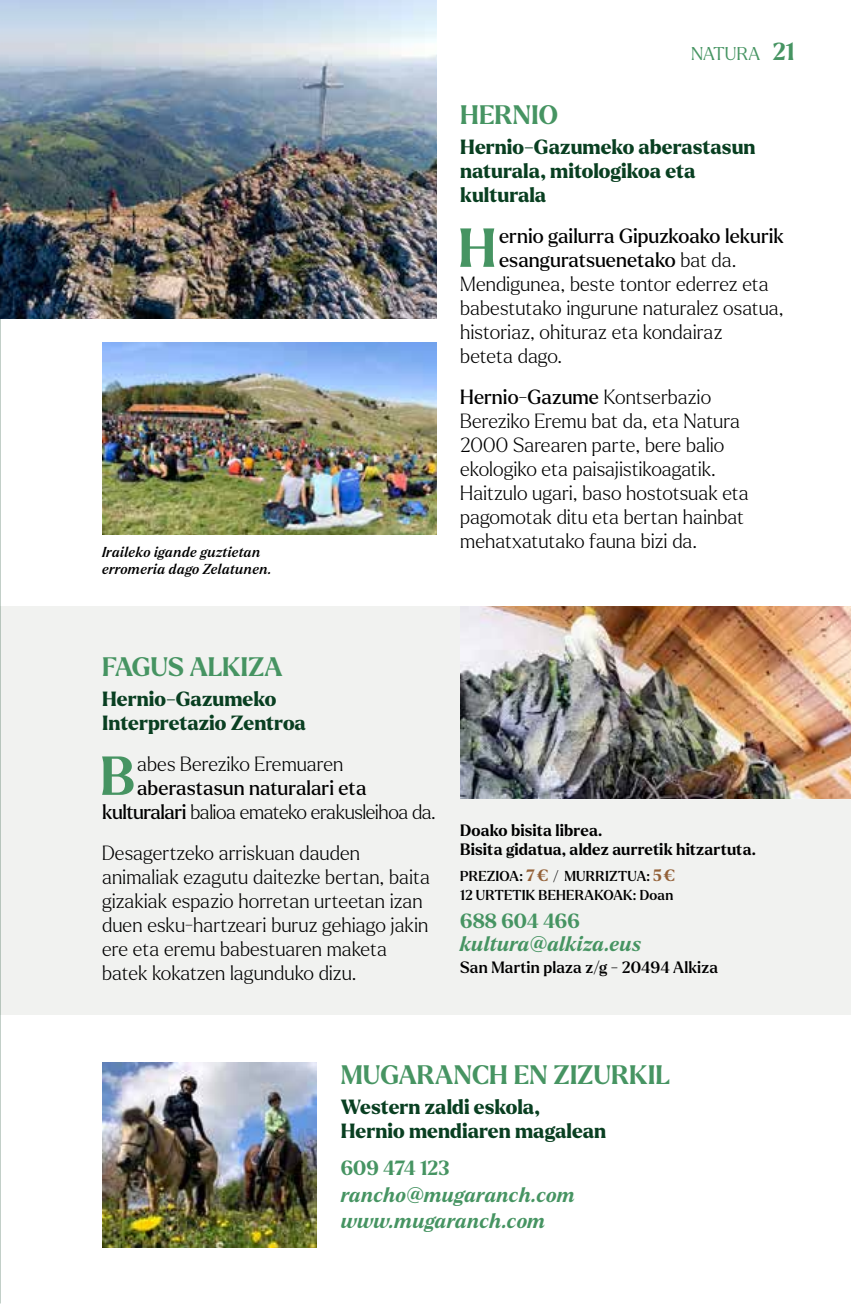
<style>
.page{position:relative;width:851px;height:1304px;background:#fff}
.page>*{position:absolute;margin:0;border:0;box-sizing:border-box;transform-origin:0 0}
.t1{font:700 53.4px "Larken";color:#469462}
.t2{font:700 26px "Larken";letter-spacing:-.005em;color:#469462}
.t3{font:700 24px "Larken";color:#469462}
.t4{font:100 20px/24px "Larken";color:#000}
.t5{font:800 20px/24px "Larken";color:#093f21}
.t6{font:20px/24px "Larken";color:#000}
.t7{font:italic 700 20px/26.8px "Larken";letter-spacing:-.005em;color:#469462}
.t8{font:700 20px "Larken";letter-spacing:.005em;color:#469462}
.t9{font:300 18px "Larken";letter-spacing:.01em;color:#469462}
.t10{font:700 16px/19.2px "Larken";letter-spacing:.01em;color:#000}
.t11{font:500 16px "Larken";letter-spacing:.01em;color:#000}
.t12{font:500 14px/19.2px "Larken";letter-spacing:.02em;color:#000}
.t13{font:italic 500 14px/16.8px "Larken";letter-spacing:.005em;color:#000}
.s1{font-weight:100}
.s2{font-weight:400}
.s3{font-weight:700;font-size:16px;color:#936037}
</style>
<div class="page">
<div style="left:0;top:606px;width:850px;height:408px;background:#f1f2f0"></div>
<img style="left:0;top:0;width:436px;height:318px">
<img style="left:102px;top:342px;width:334px;height:192px">
<img style="left:460px;top:606px;width:390px;height:192px">
<img style="left:102px;top:1062px;width:215px;height:185px">
<p class="t13" style="left:102px;top:544px;width:171px">Iraileko igande guztietan erromeria dago Zelatunen.</p>
<p class="t9" style="left:691px;top:41px;width:71px">NATURA</p>
<p class="t3" style="left:772px;top:36px;width:23px">21</p>
<h2 class="t2" style="left:460px;top:98px;width:99px">HERNIO</h2>
<p class="t5" style="left:460px;top:135px;width:297px">Hernio-Gazumeko aberastasun naturala, mitologikoa eta kulturala</p>
<h1 class="t1" style="left:458px;top:213px;width:40px">H</h1>
<p class="t6" style="left:499px;top:223px;width:286px">ernio gailurra Gipuzkoako lekurik</p>
<p class="t6" style="left:499px;top:247px;width:239px">esanguratsuenetako <span class="s1">bat da.</span></p>
<p class="t4" style="left:460px;top:271px;width:310px">Mendigunea, beste tontor ederrez eta</p>
<p class="t4" style="left:460px;top:295px;width:325px">babestutako ingurune naturalez osatua,</p>
<p class="t4" style="left:460px;top:319px;width:264px">historiaz, ohituraz eta kondairaz</p>
<p class="t4" style="left:460px;top:343px;width:104px">beteta dago.</p>
<p class="t4" style="left:460px;top:384px;width:290px"><span class="s2">Hernio-Gazume</span> Kontserbazio Bereziko Eremu bat da, eta Natura 2000 Sarearen parte, bere balio ekologiko eta paisajistikoagatik.<br>Haitzulo ugari, baso hostotsuak eta pagomotak ditu eta bertan hainbat mehatxatutako fauna bizi da.</p>
<h2 class="t2" style="left:102px;top:650px;width:182px">FAGUS ALKIZA</h2>
<p class="t5" style="left:102px;top:687px;width:205px">Hernio-Gazumeko<br>Interpretazio Zentroa</p>
<h1 class="t1" style="left:100px;top:741px;width:36px">B</h1>
<p class="t4" style="left:137px;top:751px;width:208px">abes Bereziko Eremuaren</p>
<p class="t6" style="left:102px;top:775px;width:335px;text-indent:35px">aberastasun naturalari eta kulturalari <span class="s1">balioa emateko erakusleihoa da.</span></p>
<p class="t4" style="left:102px;top:840px;width:329px">Desagertzeko arriskuan dauden animaliak ezagutu daitezke bertan, baita gizakiak espazio horretan urteetan izan duen esku-hartzeari buruz gehiago jakin ere eta eremu babestuaren maketa batek kokatzen lagunduko dizu.</p>
<p class="t10" style="left:460px;top:821px;width:297px">Doako bisita librea.<br>Bisita gidatua, aldez aurretik hitzartuta.</p>
<p class="t12" style="left:460px;top:866px;width:216px">PREZIOA: <span class="s3">7€</span> / MURRIZTUA: <span class="s3">5€<br></span>12 URTETIK BEHERAKOAK: Doan</p>
<p class="t8" style="left:460px;top:908px;width:121px">688 604 466</p>
<p class="t7" style="left:460px;top:930px;width:182px">kultura@alkiza.eus</p>
<p class="t11" style="left:460px;top:957px;width:259px">San Martin plaza z/g - 20494 Alkiza</p>
<h2 class="t2" style="left:341px;top:1058px;width:330px">MUGARANCH EN ZIZURKIL</h2>
<p class="t5" style="left:341px;top:1095px;width:267px">Western zaldi eskola,<br>Hernio mendiaren magalean</p>
<p class="t8" style="left:341px;top:1154px;width:110px">609 474 123</p>
<p class="t7" style="left:341px;top:1181px;width:235px">rancho@mugaranch.com www.mugaranch.com</p>
</div>
